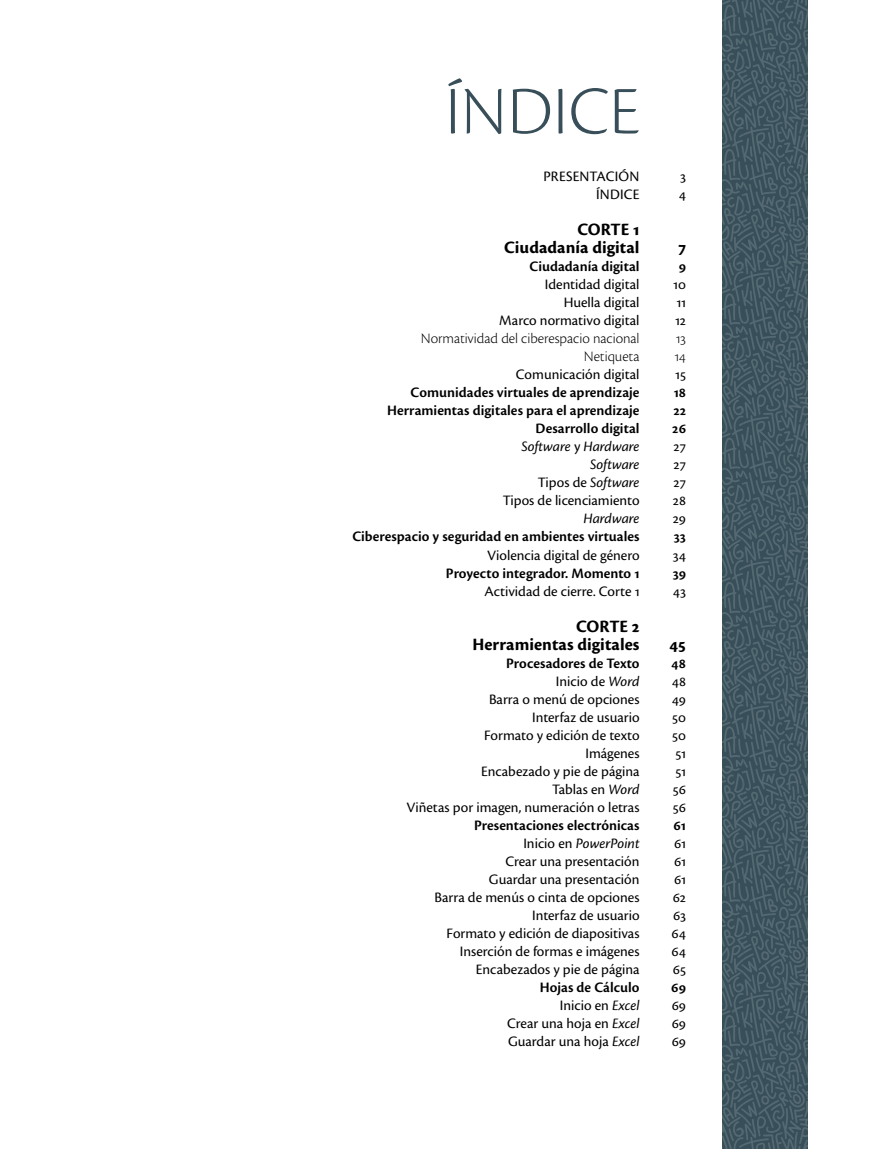
<style>
.page{position:relative;width:893px;height:1149px;background:#fff}
.page>*{position:absolute;margin:0;border:0;box-sizing:border-box;transform-origin:0 0}
.t1{font:300 70.5px "Cronos Pro";letter-spacing:.005em;color:#384f5a}
.t2{font:700 18px/18px "Cronos Pro";letter-spacing:.005em;color:#000;text-align:right}
.t3{font:15px "Cronos Pro";color:#000}
.t4{font:600 15px "Cronos Pro";color:#000}
.t5{font:italic 15px "Cronos Pro";letter-spacing:-.005em;color:#000}
.t6{font:300 15px "Cronos Pro";letter-spacing:-.005em;color:#000}
.s1{font-style:normal}
.s2{font-style:italic}
</style>
<div class="page">
<svg style="left:722px;top:0;width:86px;height:1148px;background:#425862"></svg>
<h1 class="t1" style="left:445px;top:71px;width:196px">ÍNDICE</h1>
<p class="t3" style="left:543px;top:168px;width:97px">PRESENTACIÓN</p>
<p class="t3" style="left:680px;top:168px;width:8px">3</p>
<p class="t3" style="left:596px;top:186px;width:45px">ÍNDICE</p>
<p class="t3" style="left:679px;top:186px;width:9px">4</p>
<p class="t2" style="left:504px;top:221px;width:137px">CORTE 1<br>Ciudadanía digital</p>
<p class="t2" style="left:678px;top:239px;width:10px">7</p>
<p class="t4" style="left:530px;top:258px;width:111px">Ciudadanía digital</p>
<p class="t4" style="left:679px;top:258px;width:9px">9</p>
<p class="t3" style="left:545px;top:276px;width:96px">Identidad digital</p>
<p class="t3" style="left:673px;top:276px;width:14px">10</p>
<p class="t3" style="left:564px;top:294px;width:77px">Huella digital</p>
<p class="t3" style="left:677px;top:294px;width:11px">11</p>
<p class="t3" style="left:499px;top:312px;width:142px">Marco normativo digital</p>
<p class="t3" style="left:675px;top:312px;width:12px">12</p>
<p class="t6" style="left:421px;top:330px;width:220px">Normatividad del ciberespacio nacional</p>
<p class="t6" style="left:676px;top:330px;width:12px">13</p>
<p class="t6" style="left:584px;top:348px;width:57px">Netiqueta</p>
<p class="t6" style="left:674px;top:348px;width:13px">14</p>
<p class="t3" style="left:516px;top:366px;width:125px">Comunicación digital</p>
<p class="t3" style="left:675px;top:366px;width:12px">15</p>
<p class="t4" style="left:411px;top:384px;width:230px">Comunidades virtuales de aprendizaje</p>
<p class="t4" style="left:674px;top:384px;width:14px">18</p>
<p class="t4" style="left:387px;top:402px;width:254px">Herramientas digitales para el aprendizaje</p>
<p class="t4" style="left:673px;top:402px;width:14px">22</p>
<p class="t4" style="left:536px;top:420px;width:105px">Desarrollo digital</p>
<p class="t4" style="left:672px;top:420px;width:15px">26</p>
<p class="t5" style="left:521px;top:438px;width:120px">Software <span class="s1">y</span> Hardware</p>
<p class="t3" style="left:674px;top:438px;width:14px">27</p>
<p class="t5" style="left:590px;top:456px;width:51px">Software</p>
<p class="t3" style="left:674px;top:456px;width:14px">27</p>
<p class="t5" style="left:538px;top:474px;width:103px"><span class="s1">Tipos de</span> Software</p>
<p class="t3" style="left:674px;top:474px;width:14px">27</p>
<p class="t3" style="left:503px;top:492px;width:138px">Tipos de licenciamiento</p>
<p class="t3" style="left:673px;top:492px;width:15px">28</p>
<p class="t5" style="left:583px;top:510px;width:58px">Hardware</p>
<p class="t3" style="left:673px;top:510px;width:15px">29</p>
<p class="t4" style="left:352px;top:528px;width:289px">Ciberespacio y seguridad en ambientes virtuales</p>
<p class="t4" style="left:674px;top:528px;width:14px">33</p>
<p class="t3" style="left:487px;top:546px;width:154px">Violencia digital de género</p>
<p class="t3" style="left:673px;top:546px;width:15px">34</p>
<p class="t4" style="left:446px;top:564px;width:195px">Proyecto integrador. Momento 1</p>
<p class="t4" style="left:673px;top:564px;width:15px">39</p>
<p class="t3" style="left:484px;top:582px;width:157px">Actividad de cierre. Corte 1</p>
<p class="t3" style="left:673px;top:582px;width:15px">43</p>
<p class="t2" style="left:472px;top:617px;width:169px">CORTE 2<br>Herramientas digitales</p>
<p class="t2" style="left:669px;top:635px;width:18px">45</p>
<p class="t4" style="left:506px;top:654px;width:135px">Procesadores de Texto</p>
<p class="t4" style="left:671px;top:654px;width:16px">48</p>
<p class="t3" style="left:556px;top:672px;width:85px">Inicio de <span class="s2">Word</span></p>
<p class="t3" style="left:672px;top:672px;width:16px">48</p>
<p class="t3" style="left:489px;top:690px;width:152px">Barra o menú de opciones</p>
<p class="t3" style="left:672px;top:690px;width:16px">49</p>
<p class="t3" style="left:532px;top:708px;width:109px">Interfaz de usuario</p>
<p class="t3" style="left:672px;top:708px;width:15px">50</p>
<p class="t3" style="left:484px;top:726px;width:157px">Formato y edición de texto</p>
<p class="t3" style="left:672px;top:726px;width:15px">50</p>
<p class="t3" style="left:585px;top:744px;width:56px">Imágenes</p>
<p class="t3" style="left:676px;top:744px;width:12px">51</p>
<p class="t3" style="left:481px;top:762px;width:160px">Encabezado y pie de página</p>
<p class="t3" style="left:676px;top:762px;width:12px">51</p>
<p class="t3" style="left:552px;top:780px;width:89px">Tablas en <span class="s2">Word</span></p>
<p class="t3" style="left:673px;top:780px;width:15px">56</p>
<p class="t3" style="left:406px;top:798px;width:235px">Viñetas por imagen, numeración o letras</p>
<p class="t3" style="left:673px;top:798px;width:15px">56</p>
<p class="t4" style="left:474px;top:816px;width:167px">Presentaciones electrónicas</p>
<p class="t4" style="left:673px;top:816px;width:14px">61</p>
<p class="t5" style="left:523px;top:834px;width:118px"><span class="s1">Inicio en</span> PowerPoint</p>
<p class="t3" style="left:674px;top:834px;width:13px">61</p>
<p class="t3" style="left:505px;top:852px;width:136px">Crear una presentación</p>
<p class="t3" style="left:674px;top:852px;width:13px">61</p>
<p class="t3" style="left:489px;top:870px;width:152px">Guardar una presentación</p>
<p class="t3" style="left:674px;top:870px;width:13px">61</p>
<p class="t3" style="left:434px;top:888px;width:207px">Barra de menús o cinta de opciones</p>
<p class="t3" style="left:673px;top:888px;width:15px">62</p>
<p class="t3" style="left:532px;top:906px;width:109px">Interfaz de usuario</p>
<p class="t3" style="left:673px;top:906px;width:15px">63</p>
<p class="t3" style="left:447px;top:924px;width:195px">Formato y edición de diapositivas</p>
<p class="t3" style="left:671px;top:924px;width:16px">64</p>
<p class="t3" style="left:460px;top:942px;width:181px">Inserción de formas e imágenes</p>
<p class="t3" style="left:671px;top:942px;width:16px">64</p>
<p class="t3" style="left:476px;top:960px;width:165px">Encabezados y pie de página</p>
<p class="t3" style="left:673px;top:960px;width:15px">65</p>
<p class="t4" style="left:540px;top:978px;width:101px">Hojas de Cálculo</p>
<p class="t4" style="left:671px;top:978px;width:16px">69</p>
<p class="t3" style="left:560px;top:996px;width:81px">Inicio en <span class="s2">Excel</span></p>
<p class="t3" style="left:672px;top:996px;width:16px">69</p>
<p class="t3" style="left:507px;top:1014px;width:134px">Crear una hoja en <span class="s2">Excel</span></p>
<p class="t3" style="left:672px;top:1014px;width:16px">69</p>
<p class="t3" style="left:508px;top:1032px;width:133px">Guardar una hoja <span class="s2">Excel</span></p>
<p class="t3" style="left:672px;top:1032px;width:16px">69</p>
</div>
